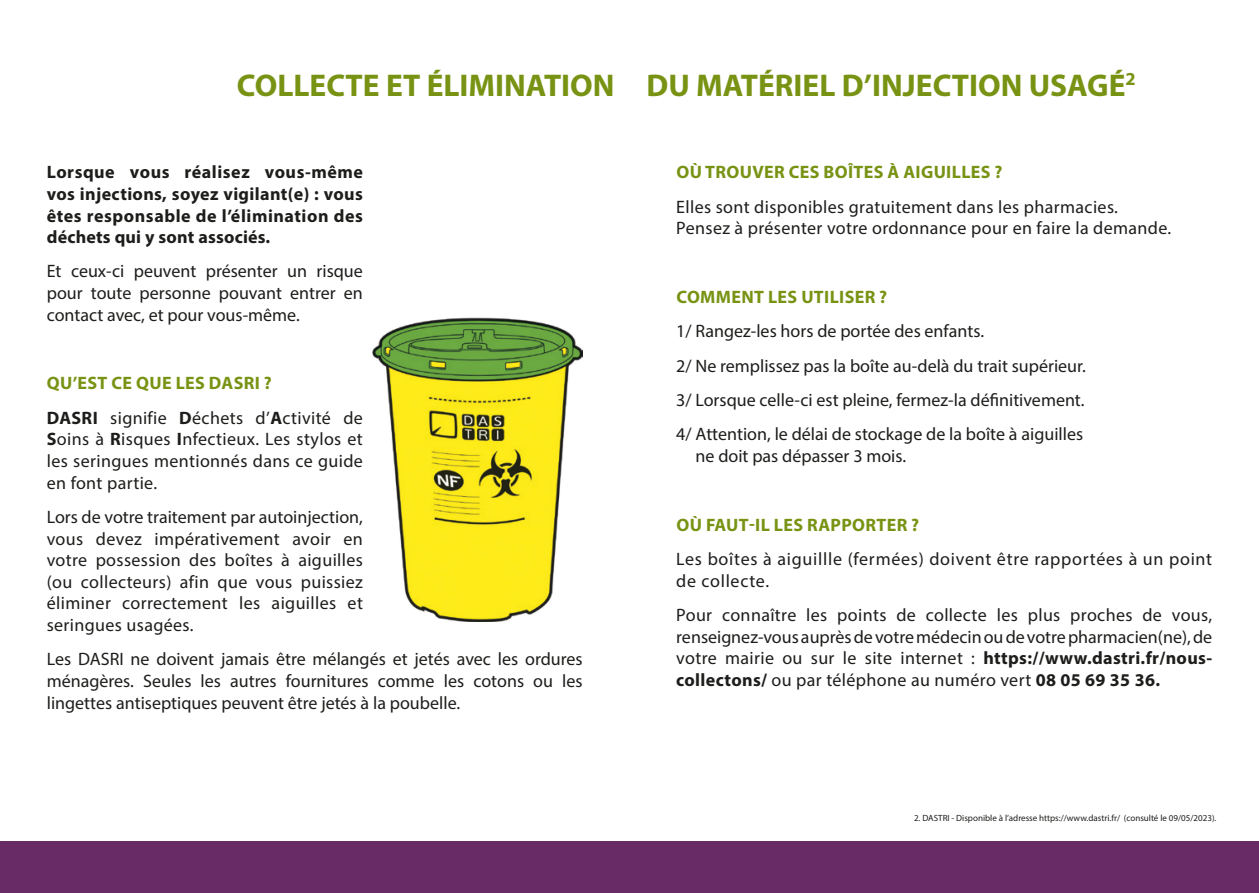
<style>
.page{position:relative;width:1259px;height:893px;background:#fff}
.page>*{position:absolute;margin:0;border:0;box-sizing:border-box;transform-origin:0 0}
.t1{font:700 31.5px "Myriad Pro";color:#789313}
.t2{font:18px/21.6px "Myriad Pro";letter-spacing:.015em;color:#1d1d1b;text-align:justify}
.t3{font:700 18px/21.6px "Myriad Pro";letter-spacing:.03em;color:#1d1d1b;text-align:justify}
.t4{font:700 18px "Myriad Pro";letter-spacing:.02em;color:#789313}
.t5{font:18px/21.6px "Myriad Pro";letter-spacing:.04em;color:#1d1d1b}
.t6{font:9px "Myriad Pro";color:#1d1d1b}
.s1{font-weight:700}
</style>
<div class="page">
<img style="left:372px;top:317px;width:210px;height:304px">
<div style="left:0;top:842px;width:1259px;height:51px;background:#682b66"></div>
<p class="t1" style="left:237px;top:65px;width:900px">COLLECTE ET ÉLIMINATION DU MATÉRIEL D’INJECTION USAGÉ<sup>2</sup></p>
<p class="t3" style="left:47px;top:161px;width:318px">Lorsque vous réalisez vous-même vos injections, soyez vigilant(e) : vous êtes responsable de l’élimination des déchets qui y sont associés.</p>
<p class="t2" style="left:47px;top:260px;width:318px">Et ceux-ci peuvent présenter un risque pour toute personne pouvant entrer en contact avec, et pour vous-même.</p>
<p class="t4" style="left:47px;top:372px;width:226px">QU’EST CE QUE LES DASRI ?</p>
<p class="t2" style="left:47px;top:407px;width:318px"><span class="s1">DASRI</span> signifie <span class="s1">D</span>échets d’<span class="s1">A</span>ctivité de <span class="s1">S</span>oins à <span class="s1">R</span>isques <span class="s1">I</span>nfectieux. Les stylos et les seringues mentionnés dans ce guide en font partie.</p>
<p class="t2" style="left:47px;top:506px;width:318px">Lors de votre traitement par autoinjection, vous devez impérativement avoir en votre possession des boîtes à aiguilles (ou collecteurs) afin que vous puissiez éliminer correctement les aiguilles et seringues usagées.</p>
<p class="t2" style="left:47px;top:648px;width:537px">Les DASRI ne doivent jamais être mélangés et jetés avec les ordures ménagères. Seules les autres fournitures comme les cotons ou les lingettes antiseptiques peuvent être jetés à la poubelle.</p>
<p class="t4" style="left:676px;top:160px;width:327px">OÙ TROUVER CES BOÎTES À AIGUILLES ?</p>
<p class="t2" style="left:676px;top:196px;width:496px">Elles sont disponibles gratuitement dans les pharmacies.<br>Pensez à présenter votre ordonnance pour en faire la demande.</p>
<p class="t4" style="left:676px;top:285px;width:212px">COMMENT LES UTILISER ?</p>
<p class="t2" style="left:676px;top:320px;width:309px">1/ Rangez-les hors de portée des enfants.</p>
<p class="t2" style="left:676px;top:355px;width:411px">2/ Ne remplissez pas la boîte au-delà du trait supérieur.</p>
<p class="t2" style="left:676px;top:389px;width:410px">3/ Lorsque celle-ci est pleine, fermez-la définitivement.</p>
<p class="t2" style="left:695px;top:423px;width:389px;text-indent:-19px">4/ Attention, le délai de stockage de la boîte à aiguilles ne doit pas dépasser 3 mois.</p>
<p class="t4" style="left:676px;top:513px;width:244px">OÙ FAUT-IL LES RAPPORTER ?</p>
<p class="t5" style="left:676px;top:548px;width:537px">Les boîtes à aiguillle (fermées) doivent être rapportées à un point de collecte.</p>
<p class="t2" style="left:676px;top:604px;width:537px">Pour connaître les points de collecte les plus proches de vous, renseignez-vous auprès de votre médecin ou de votre pharmacien(ne), de votre mairie ou sur le site internet : <span class="s1">https://www.dastri.fr/nous&shy;collectons/</span> ou par téléphone au numéro vert <span class="s1">08 05 69 35 36.</span></p>
<p class="t6" style="left:914px;top:812px;width:304px">2. DASTRI - Disponible à l’adresse https://www.dastri.fr/ (consulté le 09/05/2023).</p>
</div>
